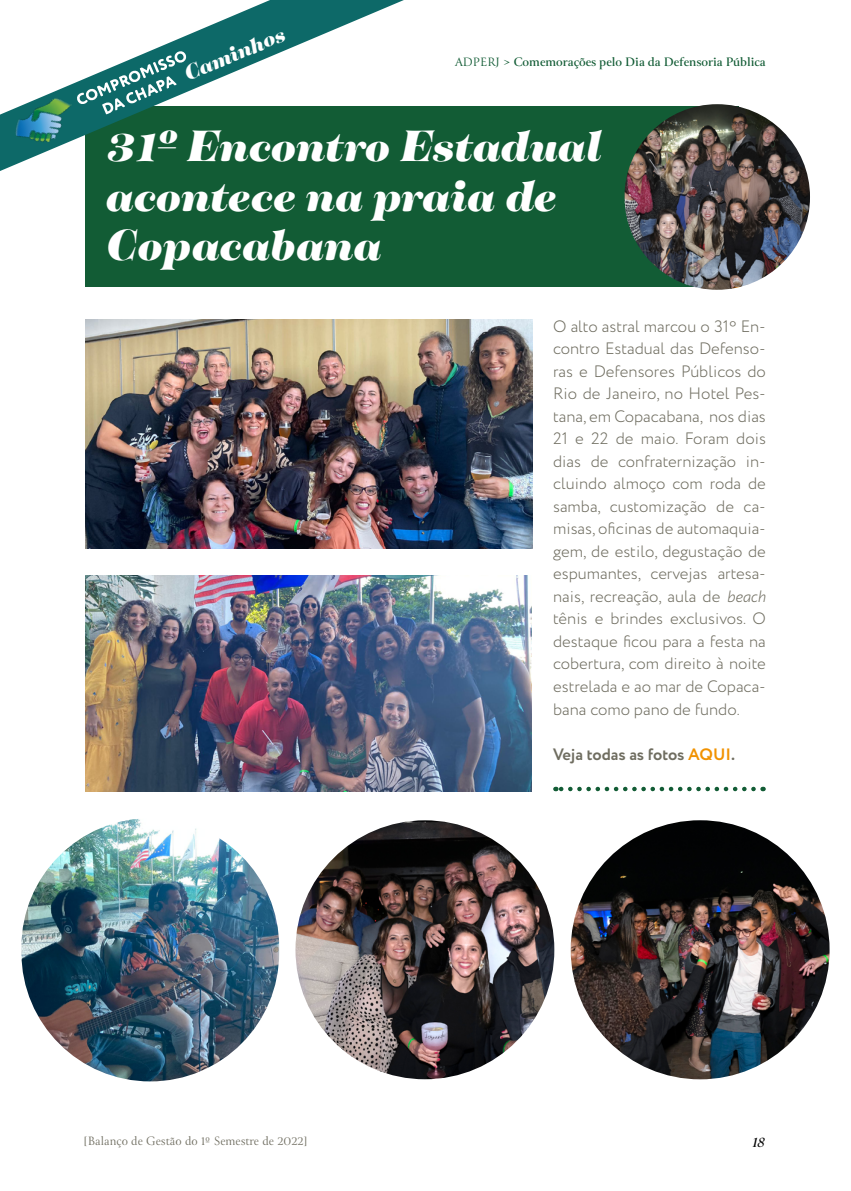
<style>
.page{position:relative;width:851px;height:1191px;background:#fff}
.page>*{position:absolute;margin:0;border:0;box-sizing:border-box;transform-origin:0 0}
.t1{font:italic 900 48px/49.5px "Tenez";letter-spacing:-.01em;color:#fff}
.t2{font:italic 900 23.25px "Tenez";color:#fff}
.t3{font:300 16.5px/22.5px "Circe";color:#6f6d60;text-align:justify}
.t4{font:700 16.5px "Circe";color:#6f6d60}
.t5{font:italic 700 16.5px "Canto";color:#000}
.t6{font:700 13.5px "Canto";color:#125c35}
.t7{font:13.5px "Canto";color:#6f6d60}
.s1{font-weight:400}
.s2{font-style:italic}
.s3{color:#f19201}
</style>
<div class="page">
<img style="left:21px;top:818px;width:258px;height:263px;border-radius:129px">
<div style="left:85px;top:106px;width:653px;height:181px;background:#125c35"></div>
<img style="left:624px;top:104px;width:185px;height:186px;border-radius:93px">
<img style="left:85px;top:575px;width:446px;height:216px">
<img style="left:85px;top:319px;width:447px;height:230px">
<svg style="left:555px;top:786px;width:198px;height:5px"></svg>
<img style="left:570px;top:820px;width:259px;height:259px;border-radius:129px">
<img style="left:295px;top:820px;width:259px;height:259px;border-radius:129px">
<svg style="left:0;top:0;width:404px;height:171px"></svg>
<img style="left:9px;top:93px;width:73px;height:59px">
<svg style="left:76px;top:51px;width:111px;height:63px"></svg>
<h2 class="t2" style="left:178px;top:59px;width:109px;rotate:-23deg">Caminhos</h2>
<p class="t6" style="left:454px;top:54px;width:312px"><span class="s1">ADPERJ &gt;</span> Comemorações pelo Dia da Defensoria Pública</p>
<h1 class="t1" style="left:106px;top:120px;width:497px">31º Encontro Estadual acontece na praia de<br>Copacabana</h1>
<p class="t3" style="left:553px;top:315px;width:214px">O alto astral marcou o 31º En&shy;contro Estadual das Defenso&shy;ras e Defensores Públicos do Rio de Janeiro, no Hotel Pes&shy;tana, em Copacabana, nos dias 21 e 22 de maio. Foram dois dias de confraternização in&shy;cluindo almoço com roda de samba, customização de ca&shy;misas, oficinas de automaquia&shy;gem, de estilo, degustação de espumantes, cervejas artesa&shy;nais, recreação, aula de <span class="s2">beach </span>tênis e brindes exclusivos. O destaque ficou para a festa na cobertura, com direito à noite estrelada e ao mar de Copaca&shy;bana como pano de fundo.</p>
<p class="t4" style="left:553px;top:743px;width:183px">Veja todas as fotos <span class="s3">AQUI</span>.</p>
<p class="t7" style="left:83px;top:1132px;width:226px">[Balanço de Gestão do 1º Semestre de 2022]</p>
<p class="t5" style="left:753px;top:1131px;width:13px">18</p>
</div>
